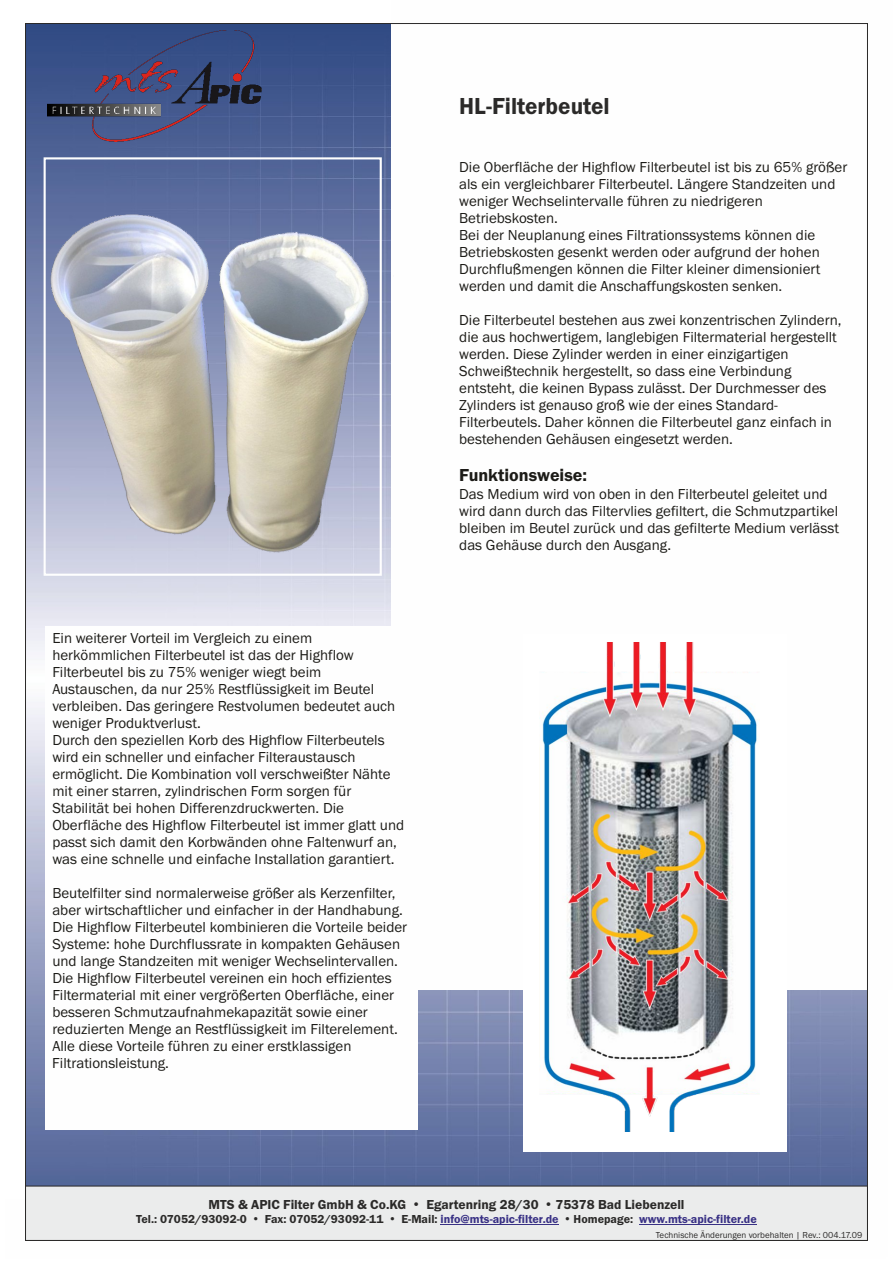
<style>
.page{position:relative;width:893px;height:1263px;background:#fff}
.page>*{position:absolute;margin:0;border:0;box-sizing:border-box;transform-origin:0 0}
.t1{font:600 24px "Franklin Gothic";color:#2b2a29}
.t2{font:600 18px "Franklin Gothic";color:#1c1b17}
.t3{font:15px/17px "Franklin Gothic";color:#1c1b17}
.t4{font:600 13.5px "Franklin Gothic";color:#2b2a29}
.t5{font:600 12px "Franklin Gothic";color:#393185}
.t6{font:600 12px "Franklin Gothic";color:#2b2a29}
.t7{font:9px "Franklin Gothic";color:#2b2a29}
.s1{color:#2b2a29}
</style>
<div class="page">
<img style="left:27px;top:25px;width:839px;height:1161px">
<div style="left:391px;top:0;width:502px;height:989px;background:#fefefe"></div>
<div style="left:25px;top:1186px;width:843px;height:55px;background:#ebecec"></div>
<hr style="left:441px;top:1224px;width:118px;height:1px;background:#393185">
<hr style="left:639px;top:1224px;width:118px;height:1px;background:#393185">
<img style="left:47px;top:30px;width:214px;height:112px">
<div style="left:45px;top:626px;width:372px;height:504px;background:#fefefe"></div>
<div style="left:523px;top:634px;width:263px;height:518px;background:#fff"></div>
<img style="left:542px;top:642px;width:215px;height:490px">
<img style="left:38px;top:179px;width:353px;height:396px">
<svg style="left:414px;top:1202px;width:4px;height:4px"></svg>
<svg style="left:547px;top:1202px;width:4px;height:4px"></svg>
<svg style="left:254px;top:1216px;width:3px;height:4px"></svg>
<svg style="left:391px;top:1216px;width:3px;height:4px"></svg>
<svg style="left:566px;top:1216px;width:3px;height:4px"></svg>
<h1 class="t1" style="left:459px;top:97px;width:152px">HL-Filterbeutel</h1>
<p class="t3" style="left:459px;top:160px;width:390px">Die Oberfläche der Highflow Filterbeutel ist bis zu 65% größer als ein vergleichbarer Filterbeutel. Längere Standzeiten und weniger Wechselintervalle führen zu niedrigeren Betriebskosten.<br>Bei der Neuplanung eines Filtrationssystems können die Betriebskosten gesenkt werden oder aufgrund der hohen Durchflußmengen können die Filter kleiner dimensioniert werden und damit die Anschaffungskosten senken.</p>
<p class="t3" style="left:459px;top:313px;width:384px">Die Filterbeutel bestehen aus zwei konzentrischen Zylindern, die aus hochwertigem, langlebigen Filtermaterial hergestellt werden. Diese Zylinder werden in einer einzigartigen Schweißtechnik hergestellt, so dass eine Verbindung entsteht, die keinen Bypass zulässt. Der Durchmesser des Zylinders ist genauso groß wie der eines Standard-Filterbeutels. Daher können die Filterbeutel ganz einfach in bestehenden Gehäusen eingesetzt werden.</p>
<p class="t2" style="left:459px;top:468px;width:129px">Funktionsweise:</p>
<p class="t3" style="left:52px;top:631px;width:353px">Ein weiterer Vorteil im Vergleich zu einem herkömmlichen Filterbeutel ist das der Highflow Filterbeutel bis zu 75% weniger wiegt beim Austauschen, da nur 25% Restflüssigkeit im Beutel verbleiben. Das geringere Restvolumen bedeutet auch weniger Produktverlust.<br>Durch den speziellen Korb des Highflow Filterbeutels wird ein schneller und einfacher Filteraustausch ermöglicht. Die Kombination voll verschweißter Nähte mit einer starren, zylindrischen Form sorgen für Stabilität bei hohen Differenzdruckwerten. Die Oberfläche des Highflow Filterbeutel ist immer glatt und passt sich damit den Korbwänden ohne Faltenwurf an, was eine schnelle und einfache Installation garantiert.</p>
<p class="t3" style="left:52px;top:886px;width:356px">Beutelfilter sind normalerweise größer als Kerzenfilter, aber wirtschaftlicher und einfacher in der Handhabung.<br>Die Highflow Filterbeutel kombinieren die Vorteile beider Systeme: hohe Durchflussrate in kompakten Gehäusen und lange Standzeiten mit weniger Wechselintervallen.<br>Die Highflow Filterbeutel vereinen ein hoch effizientes Filtermaterial mit einer vergrößerten Oberfläche, einer besseren Schmutzaufnahmekapazität sowie einer reduzierten Menge an Restflüssigkeit im Filterelement.<br>Alle diese Vorteile führen zu einer erstklassigen Filtrationsleistung.</p>
<p class="t3" style="left:459px;top:486px;width:381px">Das Medium wird von oben in den Filterbeutel geleitet und wird dann durch das Filtervlies gefiltert, die Schmutzpartikel bleiben im Beutel zurück und das gefilterte Medium verlässt das Gehäuse durch den Ausgang.</p>
<p class="t4" style="left:208px;top:1199px;width:199px">MTS &amp; APIC Filter GmbH &amp; Co.KG</p>
<p class="t4" style="left:426px;top:1199px;width:260px">Egartenring 28/30 75378 Bad Liebenzell</p>
<p class="t6" style="left:136px;top:1214px;width:112px">Tel.: 07052/93092-0</p>
<p class="t6" style="left:265px;top:1214px;width:120px">Fax: 07052/93092-11</p>
<p class="t5" style="left:401px;top:1214px;width:357px"><span class="s1">E-Mail:</span> info@mts-apic-filter.de <span class="s1">Homepage:</span> www.mts-apic-filter.de</p>
<p class="t7" style="left:656px;top:1231px;width:208px">Technische Änderungen vorbehalten | Rev.: 004.17.09</p>
</div>
